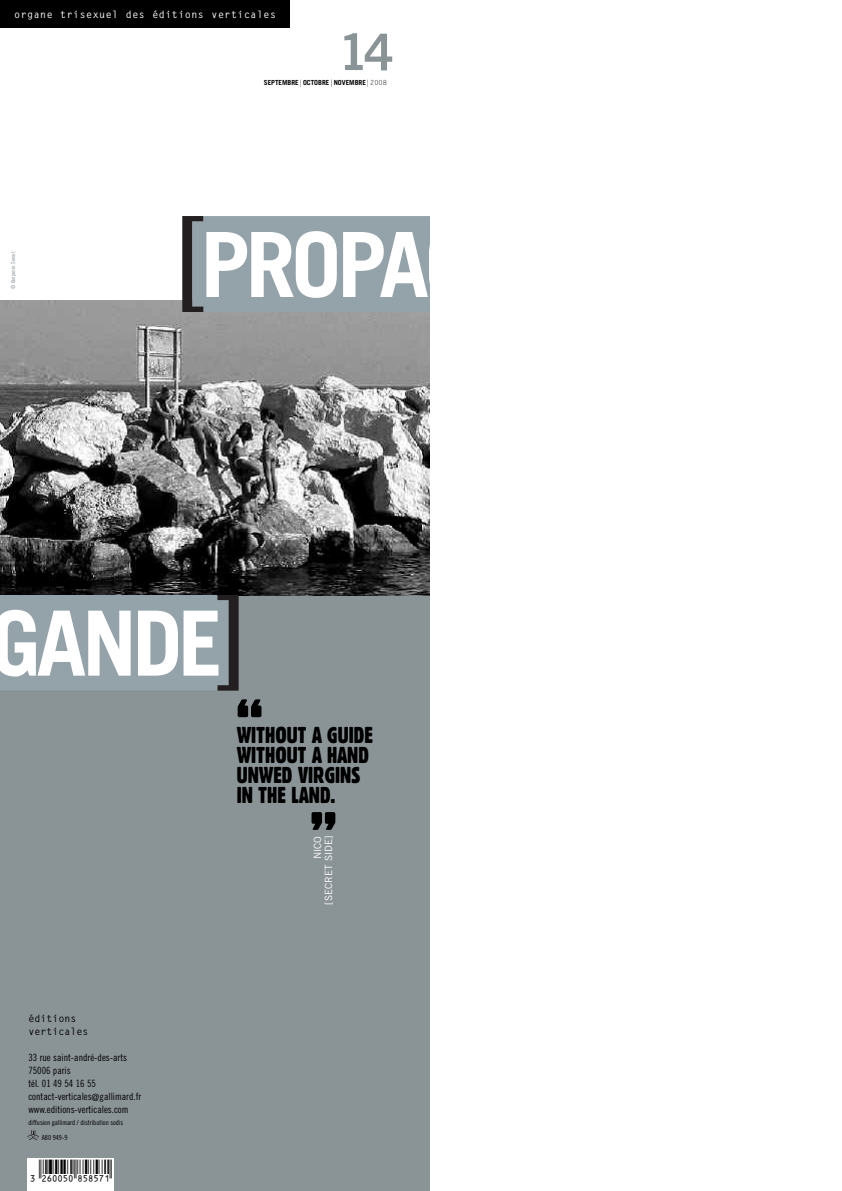
<style>
.page{position:relative;width:842px;height:1191px;background:#fff}
.page>*{position:absolute;margin:0;border:0;box-sizing:border-box;transform-origin:0 0}
.t1{font:65.8px "Gothic 821 Condensed BT";color:#000}
.t2{font:700 50px "News Gothic BT";color:#8a9396}
.t3{font:24px "Ean P30 Lfz";color:#000}
.t4{font:22.4px/20.1px "Gothic 821 Condensed BT";color:#000}
.t5{font:10px/13px "Trade Gothic Cond Eighteen";color:#000}
.t6{font:700 10px "Letter Gothic";letter-spacing:.05em;color:#fff}
.t7{font:700 10px/13px "Letter Gothic";color:#000}
.t8{font:10px/11px "Trade Gothic";color:#fff;text-align:right}
.t9{font:7px/14px "Trade Gothic Cond Eighteen";color:#000}
.t10{font:700 7px "Trade Gothic";color:#000}
.t11{font:5.5px "Trade Gothic Cond Eighteen";color:#8a9396}
.s1{font-family:"Letter Gothic";font-weight:400}
</style>
<div class="page">
<div style="left:0;top:595px;width:429px;height:596px;background:#8a9396"></div>
<img style="left:0;top:300px;width:429px;height:295px">
<div style="left:0;top:0;width:289px;height:28px;background:#000"></div>
<svg style="left:27px;top:1130px;width:12px;height:10px"></svg>
<svg style="left:0;top:595px;width:239px;height:95px;background:#b6bec3"></svg>
<svg style="left:182px;top:216px;width:248px;height:96px"></svg>
<div style="left:27px;top:1157px;width:87px;height:34px;background:#fff"></div>
<p class="t6" style="left:14px;top:8px;width:263px">organe trisexuel des éditions verticales</p>
<h2 class="t2" style="left:338px;top:34px;width:57px">14</h2>
<p class="t11" style="left:11px;top:289px;width:39px;rotate:-90deg">© Benjamin Servet</p>
<p class="t10" style="left:264px;top:80px;width:125px">SEPTEMBRE<span class="s1">|</span>OCTOBRE<span class="s1">|</span>NOVEMBRE<span class="s1">|2008</span></p>
<p class="t7" style="left:28px;top:1012px;width:61px">éditions verticales</p>
<p class="t5" style="left:28px;top:1052px;width:114px">33 rue saint-andré-des-arts<br>75006 paris<br>tél. 01 49 54 16 55 contact-verticales@gallimard.fr www.editions-verticales.com</p>
<p class="t9" style="left:42px;top:1116px;width:83px;text-indent:-13px">diffusion gallimard / distribution sodis<br>A80 949-9</p>
<h3 class="t3" style="left:31px;top:1151px;width:83px">&amp;:CGKKPA=]Z]Z\V:</h3>
<h1 class="t1" style="left:236px;top:699px;width:29px">“</h1>
<h3 class="t4" style="left:237px;top:725px;width:138px">WITHOUT A GUIDE<br>WITHOUT A HAND<br>UNWED VIRGINS<br>IN THE LAND.</h3>
<h1 class="t1" style="left:309px;top:812px;width:29px">”</h1>
<p class="t8" style="left:313px;top:904px;width:70px;rotate:-90deg">NICO<br>[SECRET SIDE]</p>
</div>
